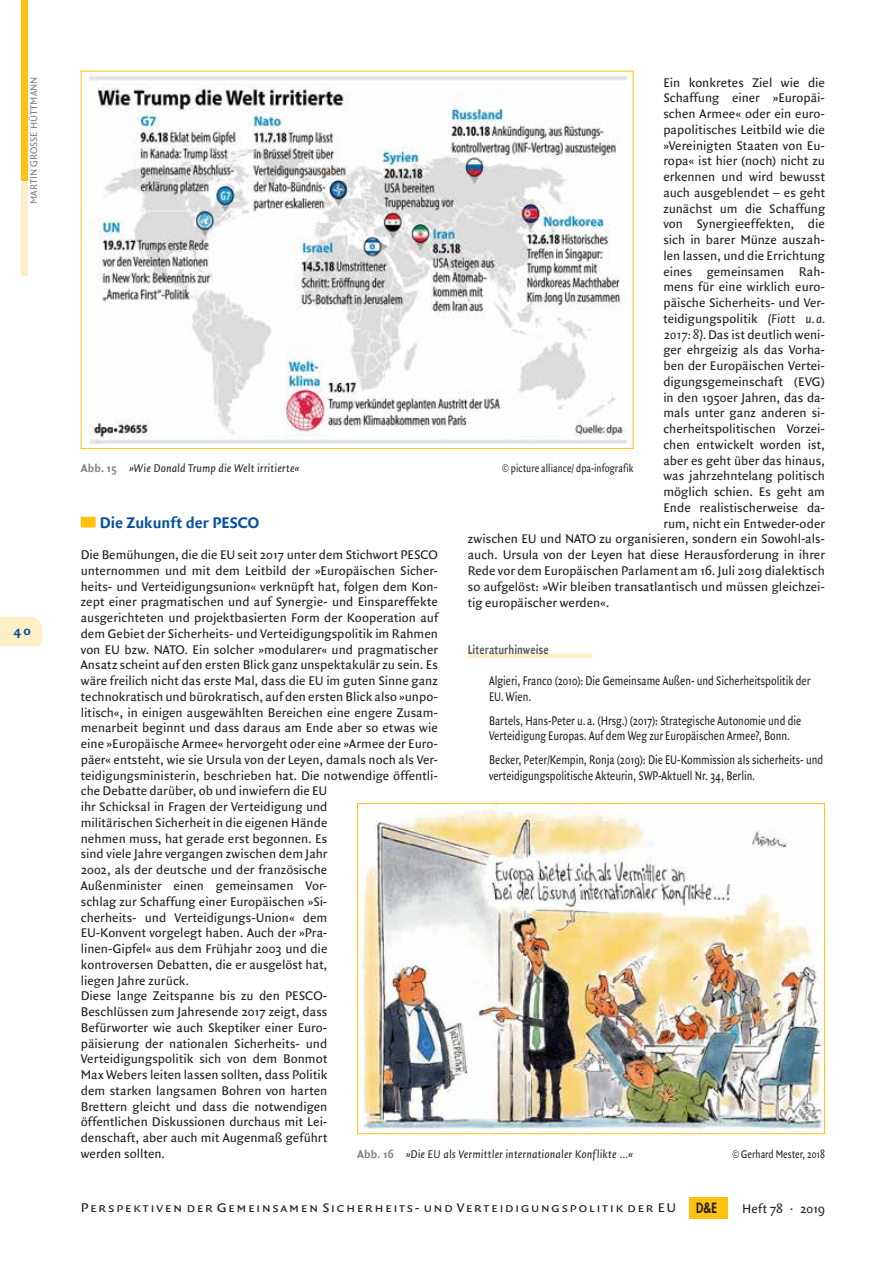
<style>
.page{position:relative;width:893px;height:1263px;background:#fff}
.page>*{position:absolute;margin:0;border:0;box-sizing:border-box;transform-origin:0 0}
.t1{font:700 16.5px "Quadraat Sans";color:#034ea2}
.t2{font:800 13.8px "Futura";color:#231f20;scale:.82 1}
.t3{font:13.5px/15.8px "Quadraat Sans";color:#231f20}
.t4{font:13.5px/15.8px "Quadraat Sans";color:#231f20;scale:.8 1}
.t5{font:13.5px "Quadraat Sans Caps";letter-spacing:.1em;color:#231f20;scale:1.1 1}
.t6{font:700 13.5px "Quadraat Sans";letter-spacing:.005em;color:#58595b;scale:.8 1}
.t7{font:700 13.5px "Quadraat Sans";color:#034ea2;scale:1.1 1}
.t8{font:italic 12px "Quadraat Sans";letter-spacing:.01em;color:#231f20}
.t9{font:12px "Quadraat Sans";color:#231f20;scale:.8 1}
.t10{font:10.5px "Quadraat Sans";letter-spacing:-.005em;color:#808285}
.s1{font-style:italic}
.s2{font-weight:700;font-style:normal;color:#808285}
</style>
<div class="page">
<div style="left:81px;top:517px;width:15px;height:11px;background:#ffc20e"></div>
<hr style="left:468px;top:654px;width:123px;height:4px;background:#ffefc6">
<img style="left:88px;top:76px;width:538px;height:368px">
<img style="left:362px;top:805px;width:461px;height:324px">
<div style="left:357px;top:803px;width:468px;height:331px;border:1px solid #ffc20e"></div>
<svg style="left:0;top:617px;width:42px;height:29px"></svg>
<div style="left:21px;top:0;width:7px;height:181px;background:#ffc20e"></div>
<div style="left:21px;top:181px;width:7px;height:95px;background:#ffefc6"></div>
<div style="left:689px;top:1197px;width:38px;height:21px;background:#ffc20e"></div>
<p class="t10" style="left:30px;top:204px;width:129px;rotate:-90deg">MARTIN GROSSE HÜTTMANN</p>
<p class="t7" style="left:14px;top:625px;width:17px">40</p>
<p class="t3" style="left:663px;top:75px;width:163px">Ein konkretes Ziel wie die</p>
<p class="t3" style="left:663px;top:91px;width:163px">Schaffung einer »Europäi-</p>
<p class="t3" style="left:663px;top:107px;width:163px">schen Armee« oder ein euro-</p>
<p class="t3" style="left:663px;top:123px;width:163px">papolitisches Leitbild wie die</p>
<p class="t3" style="left:663px;top:138px;width:163px">»Vereinigten Staaten von Eu-</p>
<p class="t3" style="left:663px;top:154px;width:163px">ropa« ist hier (noch) nicht zu</p>
<p class="t3" style="left:663px;top:170px;width:163px">erkennen und wird bewusst</p>
<p class="t3" style="left:663px;top:186px;width:163px">auch ausgeblendet – es geht</p>
<p class="t3" style="left:663px;top:201px;width:163px">zunächst um die Schaffung</p>
<p class="t3" style="left:663px;top:217px;width:163px">von Synergieeffekten, die</p>
<p class="t3" style="left:663px;top:233px;width:163px">sich in barer Münze auszah-</p>
<p class="t3" style="left:663px;top:249px;width:163px">len lassen, und die Errichtung</p>
<p class="t3" style="left:663px;top:264px;width:163px">eines gemeinsamen Rah-</p>
<p class="t3" style="left:663px;top:280px;width:163px">mens für eine wirklich euro-</p>
<p class="t3" style="left:663px;top:296px;width:163px">päische Sicherheits- und Ver-</p>
<p class="t3" style="left:663px;top:312px;width:163px">teidigungspolitik <span class="s1">(Fiott u. a.</span></p>
<p class="t3" style="left:663px;top:327px;width:163px"><span class="s1">2017: 8).</span> Das ist deutlich weni-</p>
<p class="t3" style="left:663px;top:343px;width:163px">ger ehrgeizig als das Vorha-</p>
<p class="t3" style="left:663px;top:359px;width:163px">ben der Europäischen Vertei-</p>
<p class="t3" style="left:663px;top:375px;width:163px">digungsgemeinschaft (EVG)</p>
<p class="t3" style="left:663px;top:391px;width:163px">in den 1950er Jahren, das da-</p>
<p class="t3" style="left:663px;top:406px;width:163px">mals unter ganz anderen si-</p>
<p class="t3" style="left:663px;top:422px;width:163px">cherheitspolitischen Vorzei-</p>
<p class="t3" style="left:663px;top:438px;width:163px">chen entwickelt worden ist,</p>
<p class="t3" style="left:663px;top:454px;width:163px">aber es geht über das hinaus,</p>
<p class="t3" style="left:663px;top:469px;width:163px">was jahrzehntelang politisch</p>
<p class="t3" style="left:663px;top:485px;width:163px">möglich schien. Es geht am</p>
<p class="t3" style="left:663px;top:501px;width:163px">Ende realistischerweise da-</p>
<p class="t3" style="left:663px;top:517px;width:163px">rum, nicht ein Entweder-oder</p>
<p class="t3" style="left:468px;top:532px;width:359px">zwischen EU und NATO zu organisieren, sondern ein Sowohl-als-</p>
<p class="t3" style="left:468px;top:548px;width:359px">auch. Ursula von der Leyen hat diese Herausforderung in ihrer</p>
<p class="t3" style="left:468px;top:564px;width:359px">Rede vor dem Europäischen Parlament am 16. Juli 2019 dialektisch</p>
<p class="t3" style="left:468px;top:580px;width:359px">so aufgelöst: »Wir bleiben transatlantisch und müssen gleichzei-</p>
<p class="t3" style="left:468px;top:595px;width:143px">tig europäischer werden«.</p>
<p class="t6" style="left:468px;top:644px;width:103px">Literaturhinweise</p>
<p class="t4" style="left:489px;top:674px;width:403px">Algieri, Franco (2010): Die Gemeinsame Außen- und Sicherheitspolitik der<br>EU. Wien.</p>
<p class="t4" style="left:489px;top:713px;width:392px">Bartels, Hans-Peter u. a. (Hrsg.) (2017): Strategische Autonomie und die<br>Verteidigung Europas. Auf dem Weg zur Europäischen Armee?, Bonn.</p>
<p class="t4" style="left:489px;top:753px;width:419px">Becker, Peter/Kempin, Ronja (2019): Die EU-Kommission als sicherheits- und verteidigungspolitische Akteurin, SWP-Aktuell Nr. 34, Berlin.</p>
<p class="t8" style="left:81px;top:464px;width:220px"><span class="s2">Abb. 15</span> »Wie Donald Trump die Welt irritierte«</p>
<p class="t9" style="left:502px;top:464px;width:166px">© picture alliance/ dpa-infografik</p>
<p class="t1" style="left:100px;top:516px;width:161px">Die Zukunft der PESCO</p>
<p class="t3" style="left:81px;top:548px;width:359px">Die Bemühungen, die die EU seit 2017 unter dem Stichwort PESCO unternommen und mit dem Leitbild der »Europäischen Sicher&shy;heits- und Verteidigungsunion« verknüpft hat, folgen dem Kon&shy;zept einer pragmatischen und auf Synergie- und Einspareffekte ausgerichteten und projektbasierten Form der Kooperation auf dem Gebiet der Sicherheits- und Verteidigungspolitik im Rahmen von EU bzw. NATO. Ein solcher »modularer« und pragmatischer Ansatz scheint auf den ersten Blick ganz unspektakulär zu sein. Es wäre freilich nicht das erste Mal, dass die EU im guten Sinne ganz technokratisch und bürokratisch, auf den ersten Blick also »unpo&shy;litisch«, in einigen ausgewählten Bereichen eine engere Zusam&shy;menarbeit beginnt und dass daraus am Ende aber so etwas wie eine »Europäische Armee« hervorgeht oder eine »Armee der Euro&shy;päer« entsteht, wie sie Ursula von der Leyen, damals noch als Ver&shy;teidigungsministerin, beschrieben hat. Die notwendige öffentli&shy;che Debatte darüber, ob und inwiefern die EU<br>ihr Schicksal in Fragen der Verteidigung und<br>militärischen Sicherheit in die eigenen Hände<br>nehmen muss, hat gerade erst begonnen. Es<br>sind viele Jahre vergangen zwischen dem Jahr<br>2002, als der deutsche und der französische<br>Außenminister einen gemeinsamen Vor-<br>schlag zur Schaffung einer Europäischen »Si-<br>cherheits- und Verteidigungs-Union« dem<br>EU-Konvent vorgelegt haben. Auch der »Pra-<br>linen-Gipfel« aus dem Frühjahr 2003 und die<br>kontroversen Debatten, die er ausgelöst hat,<br>liegen Jahre zurück.<br>Diese lange Zeitspanne bis zu den PESCO-<br>Beschlüssen zum Jahresende 2017 zeigt, dass<br>Befürworter wie auch Skeptiker einer Euro-<br>päisierung der nationalen Sicherheits- und Verteidigungspolitik sich von dem Bonmot<br>Max Webers leiten lassen sollten, dass Politik<br>dem starken langsamen Bohren von harten<br>Brettern gleicht und dass die notwendigen<br>öffentlichen Diskussionen durchaus mit Lei-<br>denschaft, aber auch mit Augenmaß geführt<br>werden sollten.</p>
<p class="t8" style="left:357px;top:1149px;width:278px"><span class="s2">Abb. 16</span> »Die EU als Vermittler internationaler Konflikte …«</p>
<p class="t9" style="left:732px;top:1149px;width:117px">© Gerhard Mester, 2018</p>
<p class="t5" style="left:81px;top:1199px;width:543px">Perspektiven der Gemeinsamen Sicherheits- und Verteidigungspolitik der EU</p>
<p class="t2" style="left:696px;top:1201px;width:27px">D&amp;E</p>
<p class="t3" style="left:742px;top:1202px;width:84px">Heft 78 · 2019</p>
</div>
